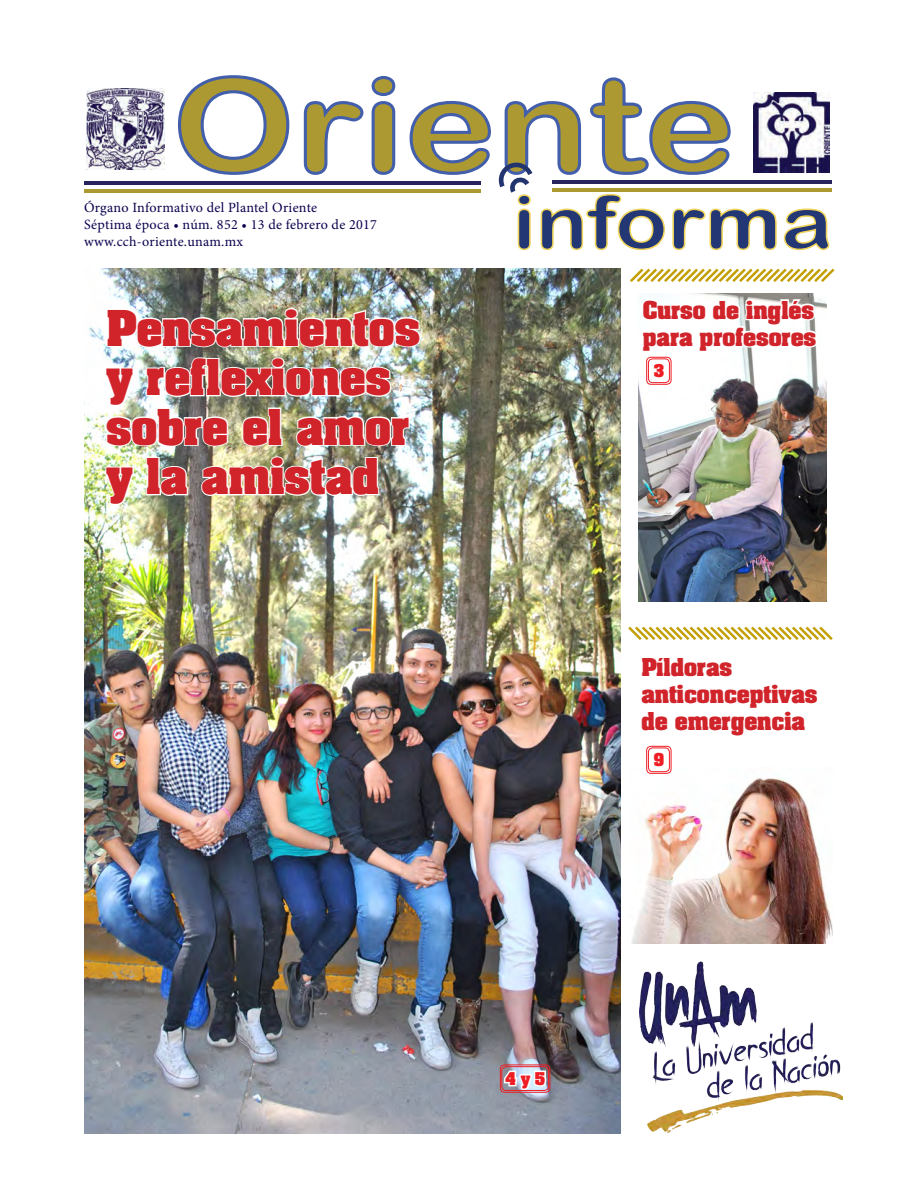
<style>
.page{position:relative;width:918px;height:1188px;background:#fff}
.page>*{position:absolute;margin:0;border:0;box-sizing:border-box;transform-origin:0 0}
.t1{font:130.5px "Arial Rounded MT Bold";color:#ad9932;scale:1.18 1}
.t2{font:73.95px "Arial Rounded MT Bold";color:#223773;scale:1.16 1}
.titular_pirmera_llam{font:700 42px "Aachen";color:#d1232a}
.llamadas_peques_OK{font:700 21px/27px "Aachen";color:#d1232a}
.pase{font:700 15px "Aachen";color:#ee1d23}
.t3{font:14.1px "Minion Pro";letter-spacing:.02em;color:#0a024e}
</style>
<div class="page">
<img style="left:84px;top:269px;width:537px;height:865px">
<img style="left:638px;top:293px;width:188px;height:308px">
<img style="left:104px;top:306px;width:318px;height:204px">
<img style="left:639px;top:961px;width:204px;height:172px">
<div style="left:500px;top:1065px;width:50px;height:28px;border:1px solid #ee1d23;border-radius:4px"></div>
<svg style="left:501px;top:1053px;width:48px;height:39px"></svg>
<svg style="left:640px;top:296px;width:179px;height:77px"></svg>
<img style="left:632px;top:767px;width:200px;height:177px">
<div style="left:648px;top:748px;width:22px;height:24px;border:1px solid #ee1d23;border-radius:4px"></div>
<div style="left:646px;top:746px;width:25px;height:28px;border:1px solid #ee1d23;border-radius:4px"></div>
<div style="left:648px;top:358px;width:22px;height:25px;border:1px solid #ee1d23;border-radius:4px"></div>
<div style="left:646px;top:357px;width:25px;height:28px;border:1px solid #ee1d23;border-radius:4px"></div>
<svg style="left:630px;top:268px;width:205px;height:14px"></svg>
<svg style="left:628px;top:626px;width:205px;height:14px"></svg>
<svg style="left:178px;top:75px;width:112px;height:100px"></svg>
<svg style="left:303px;top:76px;width:93px;height:99px"></svg>
<img style="left:86px;top:89px;width:79px;height:81px">
<hr style="left:85px;top:181px;width:396px;height:4px;background:#26235d">
<hr style="left:84px;top:189px;width:397px;height:4px;background:#ad9932">
<hr style="left:553px;top:180px;width:279px;height:4px;background:#26235d">
<hr style="left:552px;top:188px;width:280px;height:4px;background:#ad9932">
<svg style="left:409px;top:77px;width:421px;height:174px"></svg>
<p class="t1" style="left:173px;top:48px;width:479px">Oriente</p>
<p class="t2" style="left:513px;top:179px;width:277px">informa</p>
<p class="t3" style="left:84px;top:198px;width:235px">Órgano Informativo del Plantel Oriente</p>
<p class="t3" style="left:84px;top:215px;width:294px">Séptima época • núm. 852 • 13 de febrero de 2017</p>
<p class="t3" style="left:84px;top:232px;width:161px">www.cch-oriente.unam.mx</p>
<p class="titular_pirmera_llam" style="left:106px;top:296px;width:315px">Pensamientos</p>
<p class="titular_pirmera_llam" style="left:106px;top:345px;width:286px">y reflexiones</p>
<p class="titular_pirmera_llam" style="left:106px;top:395px;width:304px">sobre el amor</p>
<p class="titular_pirmera_llam" style="left:106px;top:444px;width:274px">y la amistad</p>
<p class="llamadas_peques_OK" style="left:643px;top:296px;width:175px">Curso de inglés para profesores</p>
<p class="pase" style="left:654px;top:359px;width:12px">3</p>
<p class="llamadas_peques_OK" style="left:641px;top:653px;width:92px">Píldoras</p>
<p class="llamadas_peques_OK" style="left:641px;top:680px;width:178px">anticonceptivas de emergencia</p>
<p class="pase" style="left:654px;top:748px;width:12px">9</p>
<p class="pase" style="left:505px;top:1067px;width:41px">4 y 5</p>
</div>
